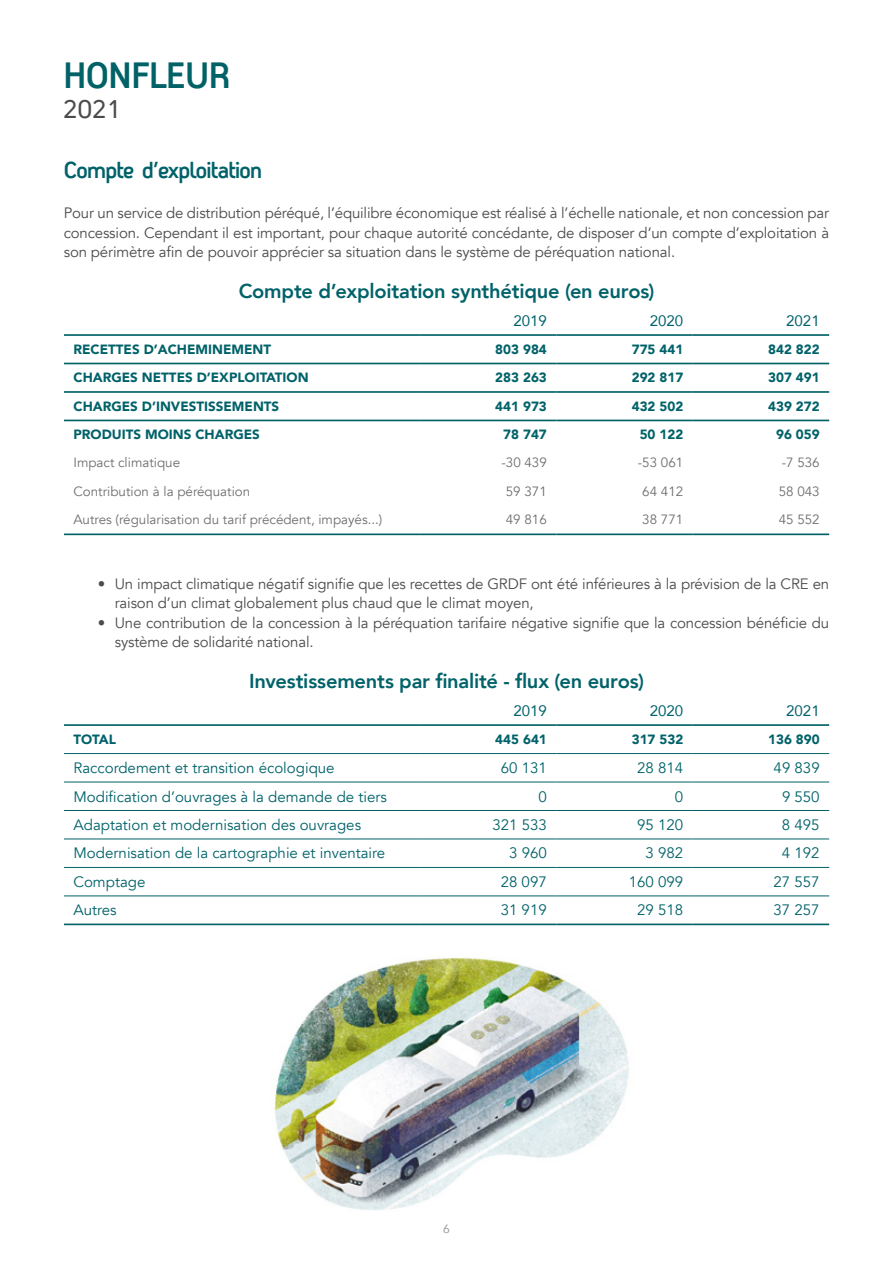
<style>
.page{position:relative;width:893px;height:1263px;background:#fff}
.page>*{position:absolute;margin:0;border:0;box-sizing:border-box;transform-origin:0 0}
.t1{font:700 35.55px "Antagometrica BTW01";letter-spacing:-.025em;color:#006267}
.t2{font:24.75px "Antagometrica BTW01 Regular 2";color:#4b4b4a}
.t3{font:700 22.5px "Antagometrica BTW01";letter-spacing:-.03em;color:#006269}
.t4{font:800 20.1px "Avenir";letter-spacing:-.01em;color:#006269}
.t5{font:15px/19.5px "Avenir";letter-spacing:-.01em;color:#4b4b4a}
.t6{font:15px "Avenir";color:#006269}
.t7{font:15px "Avenir";color:#006269}
.t8{font:900 13.35px "Avenir";color:#006269}
.t9{font:13.35px "Avenir";color:#6d6e71}
.t10{font:12px "Avenir";color:#9d9c9c}
</style>
<div class="page">
<svg style="left:64px;top:362px;width:765px;height:60px"></svg>
<hr style="left:64px;top:533px;width:356px;height:2px;background:#006267">
<hr style="left:420px;top:533px;width:136px;height:2px;background:#006267">
<hr style="left:556px;top:533px;width:137px;height:2px;background:#006267">
<hr style="left:693px;top:533px;width:136px;height:2px;background:#006267">
<hr style="left:64px;top:334px;width:356px;height:2px;background:#006267">
<hr style="left:420px;top:334px;width:136px;height:2px;background:#006267">
<hr style="left:556px;top:334px;width:137px;height:2px;background:#006267">
<hr style="left:693px;top:334px;width:136px;height:2px;background:#006267">
<hr style="left:64px;top:363px;width:356px;height:1px;background:#006267">
<hr style="left:420px;top:363px;width:136px;height:1px;background:#006267">
<hr style="left:556px;top:363px;width:137px;height:1px;background:#006267">
<hr style="left:693px;top:363px;width:136px;height:1px;background:#006267">
<hr style="left:64px;top:391px;width:356px;height:2px;background:#006267">
<hr style="left:420px;top:391px;width:136px;height:2px;background:#006267">
<hr style="left:556px;top:391px;width:137px;height:2px;background:#006267">
<hr style="left:693px;top:391px;width:136px;height:2px;background:#006267">
<hr style="left:64px;top:420px;width:356px;height:1px;background:#006267">
<hr style="left:420px;top:420px;width:136px;height:1px;background:#006267">
<hr style="left:556px;top:420px;width:137px;height:1px;background:#006267">
<hr style="left:693px;top:420px;width:136px;height:1px;background:#006267">
<svg style="left:64px;top:754px;width:765px;height:142px"></svg>
<hr style="left:64px;top:923px;width:356px;height:2px;background:#006267">
<hr style="left:420px;top:923px;width:136px;height:2px;background:#006267">
<hr style="left:556px;top:923px;width:137px;height:2px;background:#006267">
<hr style="left:693px;top:923px;width:136px;height:2px;background:#006267">
<hr style="left:64px;top:724px;width:356px;height:2px;background:#006267">
<hr style="left:420px;top:724px;width:136px;height:2px;background:#006267">
<hr style="left:556px;top:724px;width:137px;height:2px;background:#006267">
<hr style="left:693px;top:724px;width:136px;height:2px;background:#006267">
<hr style="left:64px;top:753px;width:356px;height:1px;background:#006267">
<hr style="left:420px;top:753px;width:136px;height:1px;background:#006267">
<hr style="left:556px;top:753px;width:137px;height:1px;background:#006267">
<hr style="left:693px;top:753px;width:136px;height:1px;background:#006267">
<hr style="left:64px;top:782px;width:356px;height:1px;background:#006267">
<hr style="left:420px;top:782px;width:136px;height:1px;background:#006267">
<hr style="left:556px;top:782px;width:137px;height:1px;background:#006267">
<hr style="left:693px;top:782px;width:136px;height:1px;background:#006267">
<hr style="left:64px;top:810px;width:356px;height:1px;background:#006267">
<hr style="left:420px;top:810px;width:136px;height:1px;background:#006267">
<hr style="left:556px;top:810px;width:137px;height:1px;background:#006267">
<hr style="left:693px;top:810px;width:136px;height:1px;background:#006267">
<hr style="left:64px;top:839px;width:356px;height:1px;background:#006267">
<hr style="left:420px;top:839px;width:136px;height:1px;background:#006267">
<hr style="left:556px;top:839px;width:137px;height:1px;background:#006267">
<hr style="left:693px;top:839px;width:136px;height:1px;background:#006267">
<hr style="left:64px;top:867px;width:356px;height:1px;background:#006267">
<hr style="left:420px;top:867px;width:136px;height:1px;background:#006267">
<hr style="left:556px;top:867px;width:137px;height:1px;background:#006267">
<hr style="left:693px;top:867px;width:136px;height:1px;background:#006267">
<hr style="left:64px;top:896px;width:356px;height:1px;background:#006267">
<hr style="left:420px;top:896px;width:136px;height:1px;background:#006267">
<hr style="left:556px;top:896px;width:137px;height:1px;background:#006267">
<hr style="left:693px;top:896px;width:136px;height:1px;background:#006267">
<img style="left:272px;top:957px;width:357px;height:253px">
<h1 class="t1" style="left:63px;top:54px;width:169px">HONFLEUR</h1>
<h2 class="t2" style="left:63px;top:95px;width:60px">2021</h2>
<h3 class="t3" style="left:64px;top:157px;width:200px">Compte d’exploitation</h3>
<p class="t5" style="left:64px;top:204px;width:767px;text-align:justify">Pour un service de distribution péréqué, l’équilibre économique est réalisé à l’échelle nationale, et non concession par concession. Cependant il est important, pour chaque autorité concédante, de disposer d’un compte d’exploitation à son périmètre afin de pouvoir apprécier sa situation dans le système de péréquation national.</p>
<h3 class="t4" style="left:239px;top:275px;width:417px">Compte d’exploitation synthétique (en euros)</h3>
<p class="t7" style="left:513px;top:309px;width:35px">2019</p>
<p class="t7" style="left:650px;top:309px;width:35px">2020</p>
<p class="t7" style="left:786px;top:309px;width:35px">2021</p>
<p class="t8" style="left:73px;top:338px;width:199px">RECETTES D’ACHEMINEMENT</p>
<p class="t8" style="left:495px;top:338px;width:53px">803 984</p>
<p class="t8" style="left:632px;top:338px;width:53px">775 441</p>
<p class="t8" style="left:768px;top:338px;width:53px">842 822</p>
<p class="t8" style="left:73px;top:366px;width:237px">CHARGES NETTES D’EXPLOITATION</p>
<p class="t8" style="left:495px;top:366px;width:53px">283 263</p>
<p class="t8" style="left:632px;top:366px;width:53px">292 817</p>
<p class="t8" style="left:768px;top:366px;width:53px">307 491</p>
<p class="t8" style="left:73px;top:395px;width:207px">CHARGES D’INVESTISSEMENTS</p>
<p class="t8" style="left:495px;top:395px;width:53px">441 973</p>
<p class="t8" style="left:632px;top:395px;width:53px">432 502</p>
<p class="t8" style="left:768px;top:395px;width:53px">439 272</p>
<p class="t8" style="left:73px;top:423px;width:188px">PRODUITS MOINS CHARGES</p>
<p class="t8" style="left:503px;top:423px;width:45px">78 747</p>
<p class="t8" style="left:640px;top:423px;width:45px">50 122</p>
<p class="t8" style="left:776px;top:423px;width:45px">96 059</p>
<p class="t9" style="left:73px;top:455px;width:108px">Impact climatique</p>
<p class="t9" style="left:501px;top:455px;width:47px">-30 439</p>
<p class="t9" style="left:638px;top:455px;width:47px">-53 061</p>
<p class="t9" style="left:782px;top:455px;width:39px">-7 536</p>
<p class="t9" style="left:73px;top:483px;width:178px">Contribution à la péréquation</p>
<p class="t9" style="left:506px;top:483px;width:42px">59 371</p>
<p class="t9" style="left:642px;top:483px;width:42px">64 412</p>
<p class="t9" style="left:779px;top:483px;width:42px">58 043</p>
<p class="t9" style="left:73px;top:512px;width:310px">Autres (régularisation du tarif précédent, impayés...)</p>
<p class="t9" style="left:506px;top:512px;width:42px">49 816</p>
<p class="t9" style="left:642px;top:512px;width:42px">38 771</p>
<p class="t9" style="left:779px;top:512px;width:42px">45 552</p>
<p class="t5" style="left:115px;top:574px;width:716px;text-indent:-17px">• Un impact climatique négatif signifie que les recettes de GRDF ont été inférieures à la prévision de la CRE en raison d’un climat globalement plus chaud que le climat moyen,</p>
<p class="t5" style="left:115px;top:613px;width:716px;text-indent:-17px">• Une contribution de la concession à la péréquation tarifaire négative signifie que la concession bénéficie du système de solidarité national.</p>
<h3 class="t4" style="left:249px;top:665px;width:396px">Investissements par finalité - flux (en euros)</h3>
<p class="t7" style="left:513px;top:699px;width:35px">2019</p>
<p class="t7" style="left:650px;top:699px;width:35px">2020</p>
<p class="t7" style="left:786px;top:699px;width:35px">2021</p>
<p class="t8" style="left:73px;top:728px;width:44px">TOTAL</p>
<p class="t8" style="left:495px;top:728px;width:53px">445 641</p>
<p class="t8" style="left:632px;top:728px;width:53px">317 532</p>
<p class="t8" style="left:768px;top:728px;width:53px">136 890</p>
<p class="t6" style="left:73px;top:759px;width:263px">Raccordement et transition écologique</p>
<p class="t6" style="left:501px;top:759px;width:48px">60 131</p>
<p class="t6" style="left:637px;top:759px;width:48px">28 814</p>
<p class="t6" style="left:774px;top:759px;width:48px">49 839</p>
<p class="t6" style="left:73px;top:787px;width:315px">Modification d’ouvrages à la demande de tiers</p>
<p class="t6" style="left:538px;top:787px;width:10px">0</p>
<p class="t6" style="left:675px;top:787px;width:10px">0</p>
<p class="t6" style="left:782px;top:787px;width:39px">9 550</p>
<p class="t6" style="left:73px;top:816px;width:289px">Adaptation et modernisation des ouvrages</p>
<p class="t6" style="left:492px;top:816px;width:56px">321 533</p>
<p class="t6" style="left:637px;top:816px;width:48px">95 120</p>
<p class="t6" style="left:782px;top:816px;width:39px">8 495</p>
<p class="t6" style="left:73px;top:844px;width:313px">Modernisation de la cartographie et inventaire</p>
<p class="t6" style="left:509px;top:844px;width:39px">3 960</p>
<p class="t6" style="left:645px;top:844px;width:39px">3 982</p>
<p class="t6" style="left:782px;top:844px;width:39px">4 192</p>
<p class="t6" style="left:73px;top:873px;width:73px">Comptage</p>
<p class="t6" style="left:501px;top:873px;width:48px">28 097</p>
<p class="t6" style="left:629px;top:873px;width:56px">160 099</p>
<p class="t6" style="left:774px;top:873px;width:48px">27 557</p>
<p class="t6" style="left:73px;top:901px;width:45px">Autres</p>
<p class="t6" style="left:501px;top:901px;width:48px">31 919</p>
<p class="t6" style="left:637px;top:901px;width:48px">29 518</p>
<p class="t6" style="left:773px;top:901px;width:48px">37 257</p>
<p class="t10" style="left:443px;top:1219px;width:8px">6</p>
</div>
